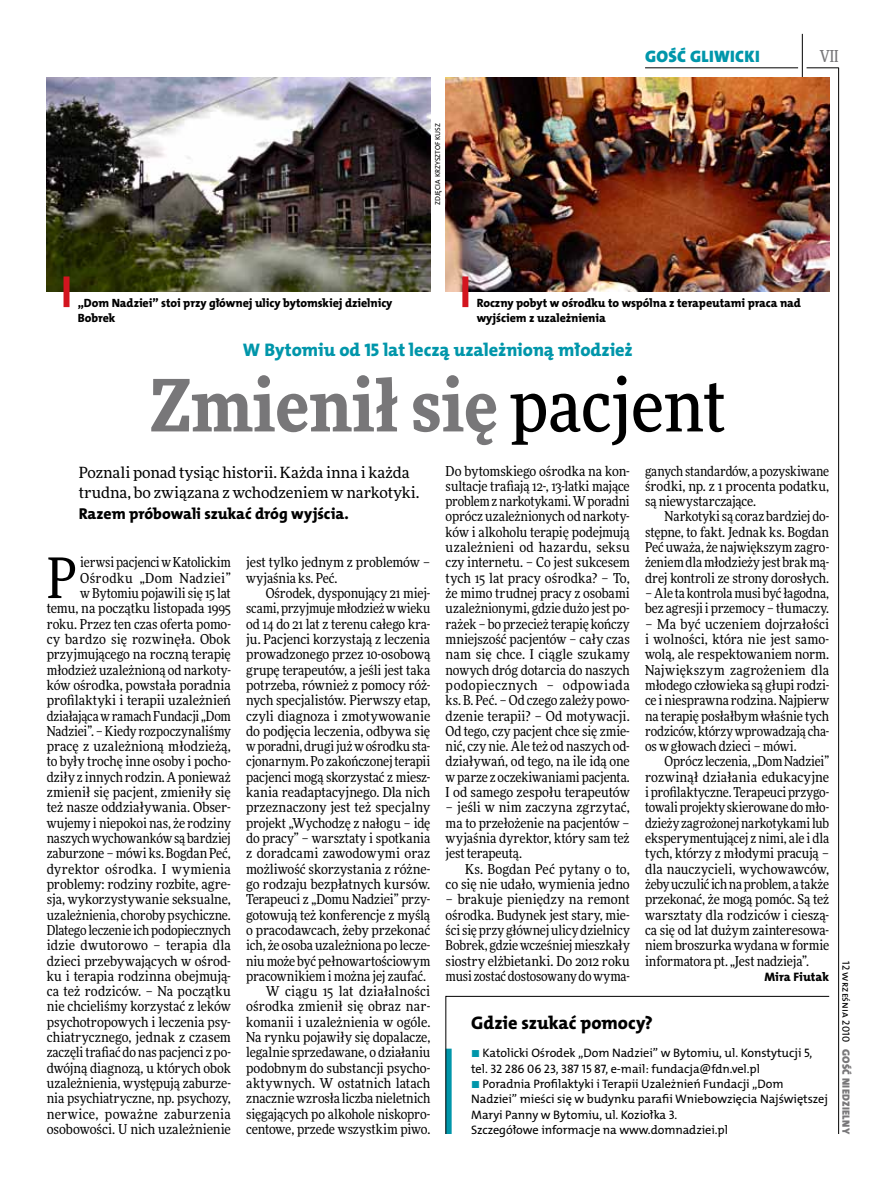
<style>
.page{position:relative;width:893px;height:1191px;background:#fff}
.page>*{position:absolute;margin:0;border:0;box-sizing:border-box;transform-origin:0 0}
.t1{font:900 72px "Freeday Narrow";color:#787779}
.t2{font:55.95px "Freeday Narrow News";color:#000}
.t3{font:18.3px "The Mix HP8 Ex Bld";letter-spacing:-.005em;color:#0096aa}
.t4{font:18.3px "The Mix HP8 Ex Bld";color:#000}
.t5{font:16.65px "The Mix HP9 Blk";letter-spacing:.02em;color:#0096aa}
.t6{font:500 16.5px "Freeday Narrow";color:#787779;scale:.9 1}
.t7{font:15.75px "The Mix HP8 Ex Bld";letter-spacing:-.005em;color:#000}
.t8{font:15.45px/20.4px "Freeday News";color:#000}
.t9{font:13.65px/15.3px "Freeday Narrow News";letter-spacing:-.005em;color:#000;text-align:justify}
.t10{font:13.65px "Freeday Narrow News";letter-spacing:.015em;color:#000}
.t11{font:12.3px/15.3px "The Mix HP5 Plain";letter-spacing:-.005em;color:#000}
.t12{font:12.3px "The Mix HP8 Ex Bld";letter-spacing:.005em;color:#000}
.t13{font:12px/15.3px "The Mix HP8 Ex Bld";letter-spacing:-.005em;color:#000}
.t14{font:10.5px "The Mix HP9 Blk";letter-spacing:.025em;color:#787779}
.t15{font:10.5px "The Mix HP5 Plain";color:#000}
.t16{font:7.2px "The Mix HP5 Plain";color:#000}
.s1{font-weight:500;color:#000}
.s2{font-family:"Freeday News";color:#0096aa}
</style>
<div class="page">
<hr style="left:806px;top:68px;width:33px;height:1px;background:#000">
<hr style="left:645px;top:68px;width:153px;height:1px;background:#000">
<hr style="left:838px;top:68px;width:1px;height:1066px;background:#000">
<hr style="left:802px;top:34px;width:1px;height:43px;background:#000">
<svg style="left:445px;top:996px;width:385px;height:138px"></svg>
<img style="left:47px;top:77px;width:383px;height:215px">
<img style="left:446px;top:77px;width:383px;height:215px">
<div style="left:64px;top:276px;width:6px;height:31px;background:#d3151f"></div>
<div style="left:462px;top:276px;width:6px;height:31px;background:#d3151f"></div>
<p class="t16" style="left:433px;top:205px;width:83px;rotate:-90deg">zdjęcia Krzysztof Kusz</p>
<p class="t5" style="left:645px;top:46px;width:116px">GOŚĆ GLIWICKI</p>
<p class="t6" style="left:820px;top:46px;width:22px">VII</p>
<p class="t13" style="left:78px;top:295px;width:316px">„Dom Nadziei” stoi przy głównej ulicy bytomskiej dzielnicy<br>Bobrek</p>
<p class="t13" style="left:477px;top:295px;width:326px">Roczny pobyt w ośrodku to wspólna z terapeutami praca nad wyjściem z uzależnienia</p>
<h3 class="t3" style="left:243px;top:338px;width:391px">W Bytomiu od 15 lat leczą uzależnioną młodzież</h3>
<h1 class="t1" style="left:150px;top:358px;width:577px">Zmienił się <span class="s1">pacjent</span></h1>
<p class="t8" style="left:79px;top:462px;width:342px">Poznali ponad tysiąc historii. Każda inna i każda trudna, bo związana z wchodzeniem w narkotyki.</p>
<p class="t7" style="left:79px;top:503px;width:272px">Razem próbowali szukać dróg wyjścia.</p>
<p class="t9" style="left:446px;top:463px;width:186px">Do bytomskiego ośrodka na kon&shy;sultacje trafiają 12-, 13-latki mające problem z narkotykami. W poradni oprócz uzależnionych od narkoty&shy;ków i alkoholu terapię podejmują uzależnieni od hazardu, seksu czy internetu. – Co jest sukcesem tych 15 lat pracy ośrodka? – To, że mimo trudnej pracy z osobami uzależnionymi, gdzie dużo jest po&shy;rażek – bo przecież terapię kończy mniejszość pacjentów – cały czas nam się chce. I ciągle szukamy nowych dróg dotarcia do naszych podopiecznych – odpowiada ks. B. Peć. – Od czego zależy powo&shy;dzenie terapii? – Od motywacji.<br>Od tego, czy pacjent chce się zmie&shy;nić, czy nie. Ale też od naszych od&shy;działywań, od tego, na ile idą one w parze z oczekiwaniami pacjenta.<br>I od samego zespołu terapeutów</p>
<p class="t9" style="left:446px;top:799px;width:186px">– jeśli w nim zaczyna zgrzytać, ma to przełożenie na pacjentów – wyjaśnia dyrektor, który sam też jest terapeutą.</p>
<p class="t9" style="left:446px;top:861px;width:186px;text-align:right">Ks. Bogdan Peć pytany o to,<br>co się nie udało, wymienia jedno</p>
<p class="t9" style="left:446px;top:891px;width:186px">– brakuje pieniędzy na remont ośrodka. Budynek jest stary, mie&shy;ści się przy głównej ulicy dzielnicy Bobrek, gdzie wcześniej mieszkały siostry elżbietanki. Do 2012 roku musi zostać dostosowany do wyma-</p>
<p class="t9" style="left:645px;top:463px;width:186px">ganych standardów, a pozyskiwane środki, np. z 1 procenta podatku, są niewystarczające.</p>
<p class="t9" style="left:645px;top:509px;width:186px;text-indent:20px">Narkotyki są coraz bardziej do&shy;stępne, to fakt. Jednak ks. Bogdan Peć uważa, że największym zagro&shy;żeniem dla młodzieży jest brak mą&shy;drej kontroli ze strony dorosłych.</p>
<p class="t9" style="left:645px;top:585px;width:186px">– Ale ta kontrola musi być łagodna, bez agresji i przemocy – tłumaczy.</p>
<p class="t9" style="left:645px;top:616px;width:186px">– Ma być uczeniem dojrzałości i wolności, która nie jest samo&shy;wolą, ale respektowaniem norm.<br>Największym zagrożeniem dla młodego człowieka są głupi rodzi&shy;ce i niesprawna rodzina. Najpierw na terapię posłałbym właśnie tych rodziców, którzy wprowadzają cha&shy;os w głowach dzieci – mówi.</p>
<p class="t9" style="left:645px;top:754px;width:186px;text-indent:20px">Oprócz leczenia, „Dom Nadziei” rozwinął działania edukacyjne i profilaktyczne. Terapeuci przygo&shy;towali projekty skierowane do mło&shy;dzieży zagrożonej narkotykami lub eksperymentującej z nimi, ale i dla tych, którzy z młodymi pracują – dla nauczycieli, wychowawców, żeby uczulić ich na problem, a także przekonać, że mogą pomóc. Są też warsztaty dla rodziców i cieszą&shy;ca się od lat dużym zainteresowa&shy;niem broszurka wydana w formie informatora pt. „Jest nadzieja”.</p>
<p class="t12" style="left:764px;top:968px;width:66px">Mira Fiutak</p>
<h3 class="t4" style="left:471px;top:1011px;width:183px">Gdzie szukać pomocy?</h3>
<p class="t11" style="left:471px;top:1045px;width:343px"><span class="s2">•</span> Katolicki Ośrodek „Dom Nadziei” w Bytomiu, ul. Konstytucji 5, tel. 32 286 06 23, 387 15 87, e-mail: fundacja@fdn.vel.pl</p>
<p class="t11" style="left:471px;top:1076px;width:358px"><span class="s2">•</span> Poradnia Profilaktyki i Terapii U zależnień Fundacji „Dom Nadziei” mieści się w budynku parafii Wniebowzięcia Najświętszej Maryi Panny w Bytomiu, ul. Koziołka 3.<br>Szczegółowe informacje na www.domnadziei.pl</p>
<p class="t9" style="left:47px;top:555px;width:186px;text-align:right">ierwsi pacjenci w Katolickim<br>Ośrodku „Dom Nadziei”<br>w Bytomiu pojawili się 15 lat temu, na początku listopada 1995 roku. Przez ten czas oferta pomo&shy;cy bardzo się rozwinęła. Obok przyjmującego na roczną terapię młodzież uzależnioną od narkoty&shy;ków ośrodka, powstała poradnia profilaktyki i terapii uzależnień działająca w ramach Fundacji „Dom<br>Nadziei”. – Kiedy rozpoczynaliśmy pracę z uzależnioną młodzieżą, to były trochę inne osoby i pocho&shy;dziły z innych rodzin. A ponieważ zmienił się pacjent, zmieniły się też nasze oddziaływania. Obser&shy;wujemy i niepokoi nas, że rodziny naszych wychowanków są bardziej zaburzone – mówi ks. Bogdan Peć, dyrektor ośrodka. I wymienia problemy: rodziny rozbite, agre&shy;sja, wykorzystywanie seksualne, uzależnienia, choroby psychiczne.<br>Dlatego leczenie ich podopiecznych idzie dwutorowo – terapia dla dzieci przebywających w ośrod&shy;ku i terapia rodzinna obejmują&shy;ca też rodziców. – Na początku nie chcieliśmy korzystać z leków psychotropowych i leczenia psy&shy;chiatrycznego, jednak z czasem zaczęli trafiać do nas pacjenci z po&shy;dwójną diagnozą, u których obok uzależnienia, występują zaburze&shy;nia psychiatryczne, np. psychozy, nerwice, poważne zaburzenia osobowości. U nich uzależnienie</p>
<p class="t9" style="left:246px;top:555px;width:186px">jest tylko jednym z problemów – wyjaśnia ks. Peć.</p>
<h2 class="t2" style="left:47px;top:543px;width:32px">P</h2>
<p class="t9" style="left:266px;top:585px;width:166px">Ośrodek, dysponujący 21 miej-</p>
<p class="t9" style="left:246px;top:600px;width:186px">scami, przyjmuje młodzież w wieku</p>
<p class="t9" style="left:246px;top:616px;width:186px">od 14 do 21 lat z terenu całego kra-</p>
<p class="t9" style="left:246px;top:631px;width:186px">ju. Pacjenci korzystają z leczenia</p>
<p class="t9" style="left:246px;top:646px;width:186px">prowadzonego przez 10-osobową</p>
<p class="t9" style="left:246px;top:662px;width:186px">grupę terapeutów, a jeśli jest taka</p>
<p class="t9" style="left:246px;top:677px;width:186px">potrzeba, również z pomocy róż-</p>
<p class="t9" style="left:246px;top:692px;width:186px">nych specjalistów. Pierwszy etap,</p>
<p class="t9" style="left:246px;top:708px;width:186px">czyli diagnoza i zmotywowanie</p>
<p class="t9" style="left:246px;top:723px;width:186px">do podjęcia leczenia, odbywa się</p>
<p class="t9" style="left:246px;top:738px;width:186px">w poradni, drugi już w ośrodku sta-</p>
<p class="t9" style="left:246px;top:754px;width:186px">cjonarnym. Po zakończonej terapii</p>
<p class="t9" style="left:246px;top:769px;width:186px">pacjenci mogą skorzystać z miesz-</p>
<p class="t9" style="left:246px;top:784px;width:186px">kania readaptacyjnego. Dla nich</p>
<p class="t9" style="left:246px;top:799px;width:186px">przeznaczony jest też specjalny</p>
<p class="t9" style="left:246px;top:815px;width:186px">projekt „Wychodzę z nałogu – idę</p>
<p class="t9" style="left:246px;top:830px;width:186px">do pracy” – warsztaty i spotkania</p>
<p class="t9" style="left:246px;top:845px;width:186px">z doradcami zawodowymi oraz</p>
<p class="t9" style="left:246px;top:861px;width:186px">możliwość skorzystania z różne-</p>
<p class="t9" style="left:246px;top:876px;width:186px">go rodzaju bezpłatnych kursów.</p>
<p class="t9" style="left:246px;top:891px;width:186px">Terapeuci z „Domu Nadziei” przy-</p>
<p class="t9" style="left:246px;top:907px;width:186px">gotowują też konferencje z myślą</p>
<p class="t9" style="left:246px;top:922px;width:186px">o pracodawcach, żeby przekonać</p>
<p class="t9" style="left:246px;top:937px;width:186px">ich, że osoba uzależniona po lecze-</p>
<p class="t9" style="left:246px;top:953px;width:186px">niu może być pełnowartościowym</p>
<p class="t9" style="left:246px;top:968px;width:181px">pracownikiem i można jej zaufać.</p>
<p class="t10" style="left:266px;top:983px;width:166px">W ciągu 15 lat działalności</p>
<p class="t9" style="left:246px;top:998px;width:186px">ośrodka zmienił się obraz nar-</p>
<p class="t9" style="left:246px;top:1014px;width:186px">komanii i uzależnienia w ogóle.</p>
<p class="t9" style="left:246px;top:1029px;width:186px">Na rynku pojawiły się dopalacze,</p>
<p class="t9" style="left:246px;top:1044px;width:186px">legalnie sprzedawane, o działaniu</p>
<p class="t9" style="left:246px;top:1060px;width:186px">podobnym do substancji psycho-</p>
<p class="t9" style="left:246px;top:1075px;width:186px">aktywnych. W ostatnich latach</p>
<p class="t9" style="left:246px;top:1090px;width:186px">znacznie wzrosła liczba nieletnich</p>
<p class="t9" style="left:246px;top:1106px;width:186px">sięgających po alkohole niskopro-</p>
<p class="t9" style="left:246px;top:1121px;width:186px">centowe, przede wszystkim piwo.</p>
<p class="t15" style="left:853px;top:961px;width:83px;rotate:90deg">12 września 2010</p>
<p class="t14" style="left:853px;top:1049px;width:86px;rotate:90deg">GOŚĆ NIEDZIELNY</p>
</div>
